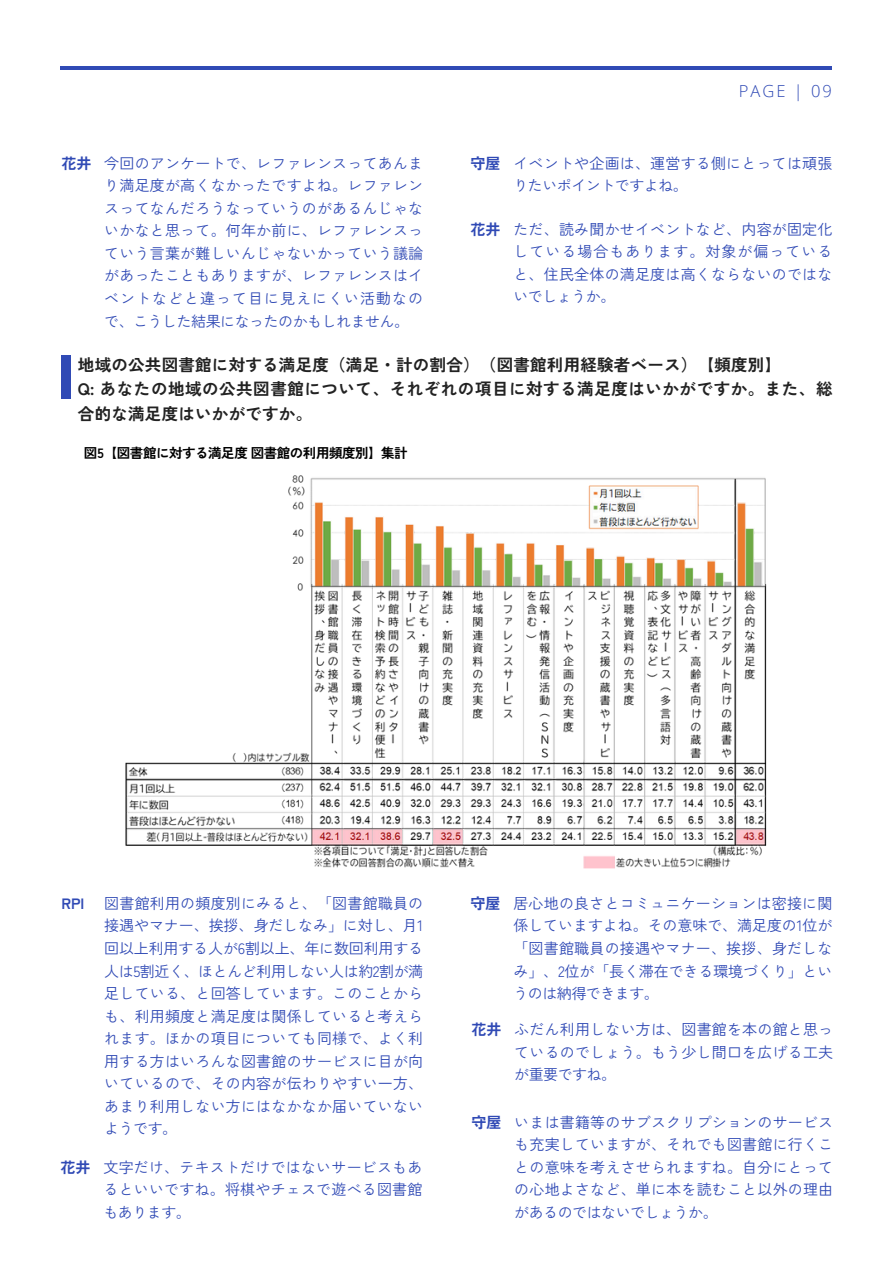
<style>
.page{position:relative;width:894px;height:1264px;background:#fff}
.page>*{position:absolute;margin:0;border:0;box-sizing:border-box;transform-origin:0 0}
.t1{font:700 16.5px/24.8px "Zen Kaku Gothic New";letter-spacing:.015em;color:#222}
.t2{font:300 16.5px "Open Sans";letter-spacing:.12em;color:#304ab5}
.t3{font:15px/22.5px "Zen Kaku Gothic New";letter-spacing:.015em;color:#304ab5;text-align:justify}
.t4{font:700 15px "Zen Kaku Gothic New";color:#304ab5}
.t5{font:700 13.5px "Zen Kaku Gothic New";letter-spacing:-.035em;color:#000}
.s1{font-weight:400}
</style>
<div class="page">
<hr style="left:61px;top:66px;width:770px;height:4px;background:#304ab5">
<div style="left:61px;top:355px;width:10px;height:44px;background:#304ab5"></div>
<img style="left:125px;top:475px;width:642px;height:393px">
<h4 class="t2" style="left:738px;top:79px;width:94px">PAGE | 09</h4>
<h4 class="t4" style="left:470px;top:151px;width:32px">守屋</h4>
<p class="t4" style="left:61px;top:151px;width:32px">花井</p>
<h2 class="t3" style="left:104px;top:151px;width:320px">今回のアンケートで、レファレンスってあんまり満足度が高くなかったですよね。レファレンスってなんだろうなっていうのがあるんじゃないかなと思って。何年か前に、レファレンスっていう言葉が難しいんじゃないかっていう議論があったこともありますが、レファレンスはイベントなどと違って目に見えにくい活動なので、こうした結果になったのかもしれません。</h2>
<h3 class="t3" style="left:513px;top:151px;width:320px">イベントや企画は、運営する側にとっては頑張りたいポイントですよね。</h3>
<h3 class="t4" style="left:470px;top:217px;width:32px">花井</h3>
<h4 class="t3" style="left:513px;top:217px;width:320px">ただ、読み聞かせイベントなど、内容が固定化している場合もあります。対象が偏っていると、住民全体の満足度は高くならないのではないでしょうか。</h4>
<p class="t1" style="left:78px;top:351px;width:755px">地域の公共図書館に対する満足度（満足・計の割合）（図書館利用経験者ベース）【頻度別】<br>Q: あなたの地域の公共図書館について、それぞれの項目に対する満足度はいかがですか。また、総合的な満足度はいかがですか。</p>
<h1 class="t5" style="left:84px;top:442px;width:325px">図5<span class="s1">【</span>図書館に対する満足度図書館の利用頻度別】集計</h1>
<h3 class="t4" style="left:61px;top:891px;width:24px">RPI</h3>
<h4 class="t3" style="left:104px;top:891px;width:320px">図書館利用の頻度別にみると、「図書館職員の接遇やマナー、挨拶、身だしなみ」に対し、月1回以上利用する人が6割以上、年に数回利用する人は5割近く、ほとんど利用しない人は約2割が満足している、と回答しています。このことからも、利用頻度と満足度は関係していると考えられます。ほかの項目についても同様で、よく利用する方はいろんな図書館のサービスに目が向いているので、その内容が伝わりやすい一方、あまり利用しない方にはなかなか届いていないようです。</h4>
<h4 class="t4" style="left:61px;top:1155px;width:32px">花井</h4>
<h3 class="t3" style="left:103px;top:1154px;width:320px">文字だけ、テキストだけではないサービスもあるといいですね。将棋やチェスで遊べる図書館もあります。</h3>
<p class="t4" style="left:470px;top:891px;width:32px">守屋</p>
<h1 class="t3" style="left:513px;top:891px;width:320px">居心地の良さとコミュニケーションは密接に関係していますよね。その意味で、満足度の1位が「図書館職員の接遇やマナー、挨拶、身だしなみ」、2位が「長く滞在できる環境づくり」というのは納得できます。</h1>
<h4 class="t4" style="left:471px;top:1017px;width:32px">花井</h4>
<h3 class="t3" style="left:514px;top:1017px;width:320px">ふだん利用しない方は、図書館を本の館と思っているのでしょう。もう少し間口を広げる工夫が重要ですね。</h3>
<h4 class="t4" style="left:471px;top:1110px;width:32px">守屋</h4>
<h3 class="t3" style="left:514px;top:1109px;width:320px">いまは書籍等のサブスクリプションのサービスも充実していますが、それでも図書館に行くことの意味を考えさせられますね。自分にとっての心地よさなど、単に本を読むこと以外の理由があるのではないでしょうか。</h3>
</div>
